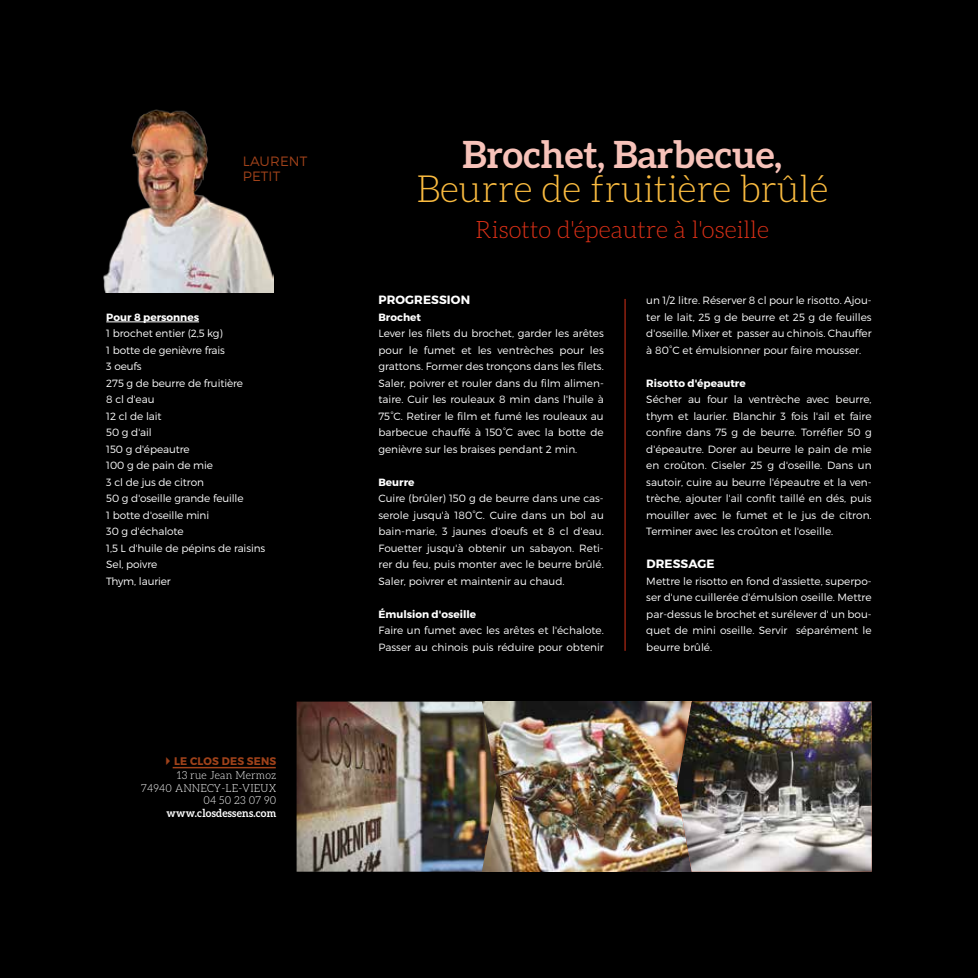
<style>
.page{position:relative;width:978px;height:978px;background:#000}
.page>*{position:absolute;margin:0;border:0;box-sizing:border-box;transform-origin:0 0}
.t1{font:300 37.5px "Aleo";color:#fabb40}
.t2{font:700 37.5px "Aleo";color:#f7c2b9}
.t3{font:300 24px "Aleo";color:#da3017}
.t4{font:300 13.5px/15px "Montserrat";letter-spacing:.01em;color:#a0421a}
.t5{font:700 12px "Montserrat";letter-spacing:.01em;color:#fff}
.t6{font:300 10.95px/12.6px "Aleo";letter-spacing:.02em;color:#fff;text-align:right;scale:.95 1}
.t7{font:700 10.95px "Aleo";letter-spacing:.02em;color:#fff;scale:.95 1}
.t8{font:700 10.95px "Montserrat";letter-spacing:.02em;color:#a0421a;scale:.95 1}
.t9{font:300 10.5px/16.5px "Montserrat";color:#fff;text-align:justify}
.t10{font:700 10.5px "Montserrat";color:#fff}
</style>
<div class="page">
<img style="left:103px;top:109px;width:171px;height:184px">
<hr style="left:106px;top:322px;width:93px;height:1px;background:#fff">
<hr style="left:625px;top:299px;width:1px;height:352px;background:#d8321a">
<img style="left:497px;top:702px;width:180px;height:170px">
<img style="left:297px;top:702px;width:200px;height:170px">
<img style="left:677px;top:702px;width:195px;height:170px">
<hr style="left:173px;top:767px;width:103px;height:1px;background:#a0421a">
<p class="t4" style="left:243px;top:154px;width:66px">LAURENT<br>PETIT</p>
<p class="t10" style="left:106px;top:311px;width:94px">Pour 8 personnes</p>
<p class="t9" style="left:106px;top:325px;width:160px;text-align:left">1 brochet entier (2,5 kg)<br>1 botte de genièvre frais<br>3 oeufs<br>275 g de beurre de fruitière<br>8 cl d'eau<br>12 cl de lait<br>50 g d'ail<br>150 g d'épeautre<br>100 g de pain de mie<br>3 cl de jus de citron<br>50 g d'oseille grande feuille<br>1 botte d'oseille mini<br>30 g d'échalote<br>1,5 L d'huile de pépins de raisins<br>Sel, poivre<br>Thym, laurier</p>
<p class="t8" style="left:162px;top:754px;width:122px">✔LE CLOS DES SENS</p>
<p class="t6" style="left:141px;top:769px;width:144px">13 rue Jean Mermoz<br>74940 ANNECY-LE-VIEUX<br>04 50 23 07 90</p>
<p class="t7" style="left:167px;top:807px;width:117px">www.closdessens.com</p>
<h1 class="t2" style="left:463px;top:133px;width:321px">Brochet, Barbecue,</h1>
<h1 class="t1" style="left:416px;top:169px;width:413px">Beurre de fruitière brûlé</h1>
<h2 class="t3" style="left:476px;top:217px;width:295px">Risotto d'épeautre à l'oseille</h2>
<p class="t5" style="left:378px;top:293px;width:93px">PROGRESSION</p>
<p class="t10" style="left:378px;top:311px;width:44px">Brochet</p>
<p class="t9" style="left:378px;top:325px;width:227px">Lever les filets du brochet, garder les arêtes pour le fumet et les ventrèches pour les grattons. Former des tronçons dans les filets.<br>Saler, poivrer et rouler dans du film alimen&shy;taire. Cuir les rouleaux 8 min dans l'huile à 75°C. Retirer le film et fumé les rouleaux au barbecue chauffé à 150°C avec la botte de genièvre sur les braises pendant 2 min.</p>
<p class="t10" style="left:378px;top:476px;width:38px">Beurre</p>
<p class="t9" style="left:378px;top:490px;width:227px">Cuire (brûler) 150 g de beurre dans une cas&shy;serole jusqu'à 180°C. Cuire dans un bol au bain-marie, 3 jaunes d'oeufs et 8 cl d'eau.<br>Fouetter jusqu'à obtenir un sabayon. Reti&shy;rer du feu, puis monter avec le beurre brûlé.<br>Saler, poivrer et maintenir au chaud.</p>
<p class="t10" style="left:378px;top:608px;width:99px">Émulsion d'oseille</p>
<p class="t9" style="left:378px;top:622px;width:227px">Faire un fumet avec les arêtes et l'échalote.<br>Passer au chinois puis réduire pour obtenir</p>
<p class="t9" style="left:646px;top:292px;width:227px">un 1/2 litre. Réserver 8 cl pour le risotto. Ajou&shy;ter le lait, 25 g de beurre et 25 g de feuilles d'oseille. Mixer et passer au chinois. Chauffer à 80°C et émulsionner pour faire mousser.</p>
<p class="t10" style="left:646px;top:376px;width:101px">Risotto d'épeautre</p>
<p class="t9" style="left:646px;top:391px;width:227px">Sécher au four la ventrèche avec beurre, thym et laurier. Blanchir 3 fois l'ail et faire confire dans 75 g de beurre. Torréfier 50 g d'épeautre. Dorer au beurre le pain de mie en croûton. Ciseler 25 g d'oseille. Dans un sautoir, cuire au beurre l'épeautre et la ven&shy;trèche, ajouter l'ail confit taillé en dés, puis mouiller avec le fumet et le jus de citron.<br>Terminer avec les croûton et l'oseille.</p>
<p class="t5" style="left:646px;top:557px;width:70px">DRESSAGE</p>
<p class="t9" style="left:646px;top:573px;width:227px">Mettre le risotto en fond d'assiette, superpo&shy;ser d'une cuillerée d'émulsion oseille. Mettre par-dessus le brochet et surélever d' un bou&shy;quet de mini oseille. Servir séparément le beurre brûlé.</p>
</div>
